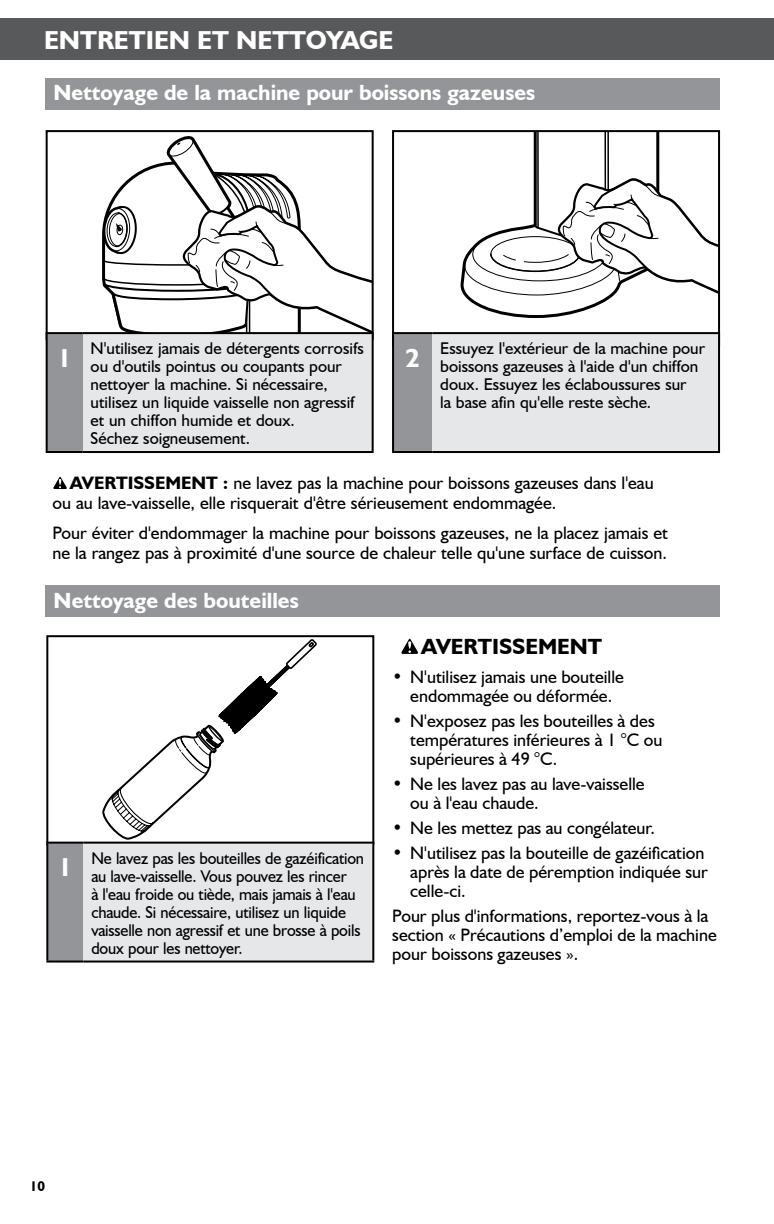
<style>
.page{position:relative;width:774px;height:1224px;background:#fff}
.page>*{position:absolute;margin:0;border:0;box-sizing:border-box;transform-origin:0 0}
.t1{font:700 26px "Humanist 521 BT";color:#fff}
.t2{font:700 22px "Humanist 521 BT";color:#fff}
.t3{font:700 22px "Humanist 521 BT";color:#000}
.t4{font:18px/19px "Humanist 521 BT";color:#000}
.t5{font:700 18px "Humanist 521 BT";color:#000}
.t6{font:17px/18px "Humanist 521 BT";color:#000}
.t7{font:17px/18px "Humanist 521 BT";color:#000;scale:.96 1}
.t8{font:700 14px "Humanist 521 BT";color:#000}
.s1{font-weight:700}
</style>
<div class="page">
<div style="left:0;top:18px;width:774px;height:42px;background:#58595b"></div>
<div style="left:45px;top:78px;width:675px;height:32px;background:#939598"></div>
<svg style="left:102px;top:136px;width:269px;height:196px"></svg>
<div style="left:46px;top:130px;width:328px;height:210px;border:2px solid #000"></div>
<div style="left:47px;top:333px;width:36px;height:119px;background:#939598"></div>
<div style="left:83px;top:333px;width:290px;height:119px;background:#e6e7e8"></div>
<hr style="left:46px;top:332px;width:37px;height:2px;background:#000">
<hr style="left:46px;top:334px;width:2px;height:117px;background:#000">
<hr style="left:83px;top:332px;width:291px;height:2px;background:#000">
<hr style="left:372px;top:334px;width:2px;height:117px;background:#000">
<hr style="left:46px;top:451px;width:37px;height:2px;background:#000">
<hr style="left:83px;top:451px;width:291px;height:2px;background:#000">
<svg style="left:460px;top:133px;width:257px;height:185px"></svg>
<div style="left:392px;top:130px;width:328px;height:216px;border:2px solid #000"></div>
<div style="left:393px;top:333px;width:39px;height:119px;background:#939598"></div>
<div style="left:432px;top:333px;width:287px;height:119px;background:#e6e7e8"></div>
<hr style="left:392px;top:332px;width:40px;height:2px;background:#000">
<hr style="left:392px;top:334px;width:2px;height:117px;background:#000">
<hr style="left:432px;top:332px;width:288px;height:2px;background:#000">
<hr style="left:718px;top:334px;width:2px;height:117px;background:#000">
<hr style="left:392px;top:451px;width:40px;height:2px;background:#000">
<hr style="left:432px;top:451px;width:288px;height:2px;background:#000">
<svg style="left:53px;top:477px;width:14px;height:12px"></svg>
<div style="left:46px;top:585px;width:674px;height:32px;background:#939598"></div>
<svg style="left:102px;top:639px;width:215px;height:201px"></svg>
<div style="left:46px;top:635px;width:328px;height:210px;border:2px solid #000"></div>
<div style="left:47px;top:843px;width:36px;height:119px;background:#939598"></div>
<div style="left:83px;top:843px;width:290px;height:119px;background:#e6e7e8"></div>
<hr style="left:46px;top:842px;width:37px;height:2px;background:#000">
<hr style="left:46px;top:844px;width:2px;height:117px;background:#000">
<hr style="left:83px;top:842px;width:291px;height:2px;background:#000">
<hr style="left:372px;top:844px;width:2px;height:117px;background:#000">
<hr style="left:46px;top:961px;width:37px;height:2px;background:#000">
<hr style="left:83px;top:961px;width:291px;height:2px;background:#000">
<svg style="left:401px;top:639px;width:17px;height:15px"></svg>
<svg style="left:407px;top:641px;width:5px;height:8px"></svg>
<h1 class="t1" style="left:44px;top:24px;width:351px">Entretien et nettoyage</h1>
<p class="t2" style="left:53px;top:79px;width:483px">Nettoyage de la machine pour boissons gazeuses</p>
<h1 class="t1" style="left:58px;top:342px;width:16px">1</h1>
<p class="t6" style="left:91px;top:339px;width:275px">N'utilisez jamais de détergents corrosifs ou d'outils pointus ou coupants pour nettoyer la machine. Si nécessaire, utilisez un liquide vaisselle non agressif et un chiffon humide et doux.<br>Séchez soigneusement.</p>
<h1 class="t1" style="left:406px;top:342px;width:16px">2</h1>
<p class="t6" style="left:440px;top:339px;width:266px">Essuyez l'extérieur de la machine pour boissons gazeuses à l'aide d'un chiffon doux. Essuyez les éclaboussures sur<br>la base afin qu'elle reste sèche.</p>
<p class="t5" style="left:70px;top:472px;width:36px">AVERTISSE</p>
<p class="t5" style="left:165px;top:472px;width:26px">MENT</p>
<p class="t4" style="left:52px;top:473px;width:603px;line-height:20px;text-indent:171px"><span class="s1">:</span> ne lavez pas la machine pour boissons gazeuses dans l'eau ou au lave-vaisselle, elle risquerait d'être sérieusement endommagée.</p>
<p class="t4" style="left:52px;top:523px;width:617px;line-height:20px">Pour éviter d'endommager la machine pour boissons gazeuses, ne la placez jamais et ne la rangez pas à proximité d'une source de chaleur telle qu'une surface de cuisson.</p>
<p class="t2" style="left:54px;top:586px;width:247px">Nettoyage des bouteilles</p>
<h1 class="t1" style="left:58px;top:851px;width:16px">1</h1>
<p class="t7" style="left:91px;top:848px;width:286px">Ne lavez pas les bouteilles de gazéification au lave-vaisselle. Vous pouvez les rincer<br>à l'eau froide ou tiède, mais jamais à l'eau chaude. Si nécessaire, utilisez un liquide vaisselle non agressif et une brosse à poils doux pour les nettoyer.</p>
<p class="t3" style="left:421px;top:633px;width:43px">AVERTISSE</p>
<p class="t3" style="left:538px;top:633px;width:35px">MENT</p>
<p class="t4" style="left:392px;top:667px;width:233px;text-align:center">• N'utilisez jamais une bouteille endommagée ou déformée.</p>
<p class="t4" style="left:410px;top:711px;width:254px;text-indent:-18px">• N'exposez pas les bouteilles à des températures inférieures à 1 °C ou supérieures à 49 °C.</p>
<p class="t4" style="left:410px;top:774px;width:236px;text-indent:-18px">• Ne les lavez pas au lave-vaisselle ou à l'eau chaude.</p>
<p class="t4" style="left:392px;top:818px;width:262px">• Ne les mettez pas au congélateur.</p>
<p class="t4" style="left:410px;top:843px;width:299px;text-indent:-18px">• N'utilisez pas la bouteille de gazéification après la date de péremption indiquée sur celle-ci.</p>
<p class="t4" style="left:392px;top:906px;width:326px">Pour plus d'informations, reportez-vous à la section « Précautions d’emploi de la machine pour boissons gazeuses ».</p>
<p class="t8" style="left:30px;top:1178px;width:17px">10</p>
</div>
